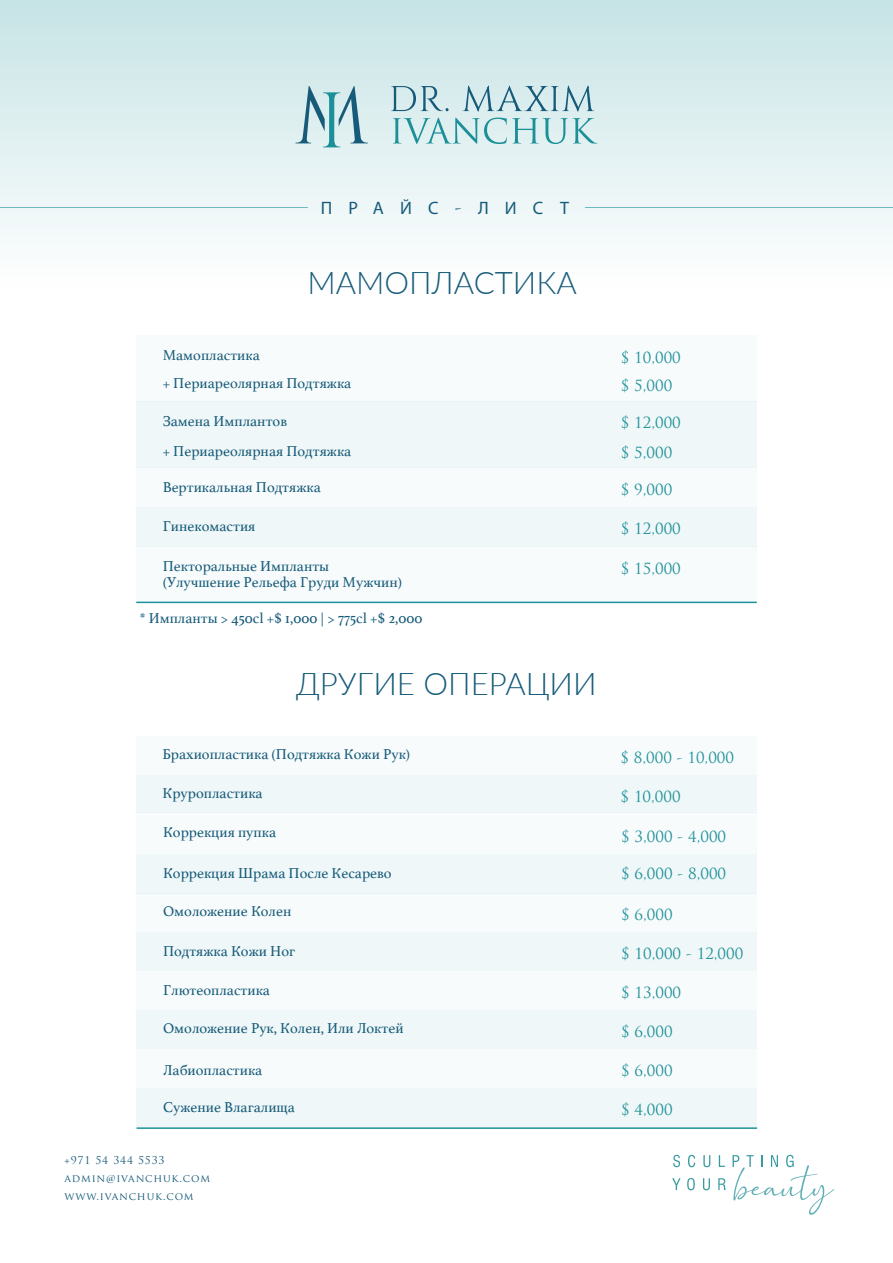
<style>
.page{position:relative;width:893px;height:1263px;background:#fff}
.page>*{position:absolute;margin:0;border:0;box-sizing:border-box;transform-origin:0 0}
.t1{font:300 31.2px "Lato";color:#165b79}
.t2{font:18px "Myriad Pro";letter-spacing:.9em;color:#165b79}
.t3{font:15px "Athelas";color:#165b79}
.t4{font:15px "Trajan Pro";color:#1c9098}
.t5{font:10.5px/18px "Trajan Pro";letter-spacing:.08em;color:#165b79}
.s1{font-family:"Trajan Pro"}
</style>
<div class="page">
<div style="left:0;top:0;width:893px;height:449px;background:linear-gradient(to bottom,#cde6e8,#fff)"></div>
<svg style="left:295px;top:86px;width:73px;height:61px;background:#abcdd3"></svg>
<svg style="left:391px;top:86px;width:58px;height:25px"></svg>
<svg style="left:462px;top:86px;width:132px;height:26px;background:#b1ced5"></svg>
<svg style="left:393px;top:118px;width:204px;height:26px;background:#b5dbdd"></svg>
<hr style="left:0;top:207px;width:307px;height:1px;background:#1c9098">
<hr style="left:586px;top:207px;width:307px;height:1px;background:#1c9098">
<svg style="left:673px;top:1155px;width:7px;height:12px"></svg>
<svg style="left:688px;top:1155px;width:7px;height:12px"></svg>
<svg style="left:703px;top:1155px;width:7px;height:12px"></svg>
<svg style="left:719px;top:1155px;width:6px;height:12px"></svg>
<svg style="left:672px;top:1178px;width:9px;height:12px"></svg>
<svg style="left:687px;top:1178px;width:8px;height:12px"></svg>
<svg style="left:703px;top:1178px;width:7px;height:12px"></svg>
<svg style="left:718px;top:1178px;width:8px;height:12px"></svg>
<svg style="left:733px;top:1155px;width:101px;height:60px"></svg>
<div style="left:136px;top:335px;width:621px;height:66px;background:#f8fbfc"></div>
<div style="left:136px;top:401px;width:621px;height:67px;background:#eff7f8"></div>
<div style="left:136px;top:468px;width:621px;height:39px;background:#f8fbfc"></div>
<div style="left:136px;top:507px;width:621px;height:39px;background:#eff7f8"></div>
<div style="left:136px;top:546px;width:621px;height:56px;background:#f8fbfc"></div>
<hr style="left:136px;top:602px;width:621px;height:1px;background:#1c9098">
<div style="left:136px;top:736px;width:620px;height:39px;background:#f8fbfc"></div>
<div style="left:136px;top:775px;width:621px;height:39px;background:#eff7f8"></div>
<div style="left:137px;top:815px;width:620px;height:39px;background:#f8fbfc"></div>
<div style="left:137px;top:893px;width:620px;height:39px;background:#f8fbfc"></div>
<div style="left:137px;top:854px;width:620px;height:39px;background:#eff7f8"></div>
<div style="left:137px;top:932px;width:620px;height:39px;background:#eff7f8"></div>
<div style="left:137px;top:971px;width:620px;height:39px;background:#f8fbfc"></div>
<div style="left:137px;top:1010px;width:620px;height:39px;background:#eff7f8"></div>
<div style="left:137px;top:1049px;width:620px;height:39px;background:#f8fbfc"></div>
<div style="left:137px;top:1088px;width:620px;height:39px;background:#eff7f8"></div>
<hr style="left:137px;top:1127px;width:620px;height:2px;background:#1c9098">
<p class="t2" style="left:321px;top:196px;width:250px">ПРАЙС<span class="s1">-</span>ЛИСТ</p>
<h1 class="t1" style="left:308px;top:261px;width:271px">МАМОПЛАСТИКА</h1>
<p class="t3" style="left:163px;top:343px;width:99px">Мамопластика</p>
<p class="t4" style="left:621px;top:348px;width:62px">$ 10,000</p>
<p class="t3" style="left:163px;top:371px;width:190px">+ Периареолярная Подтяжка</p>
<p class="t4" style="left:621px;top:376px;width:53px">$ 5,000</p>
<p class="t3" style="left:163px;top:409px;width:126px">Замена Имплантов</p>
<p class="t4" style="left:621px;top:413px;width:62px">$ 12,000</p>
<p class="t3" style="left:163px;top:439px;width:190px">+ Периареолярная Подтяжка</p>
<p class="t4" style="left:621px;top:443px;width:53px">$ 5,000</p>
<p class="t3" style="left:163px;top:475px;width:160px">Вертикальная Подтяжка</p>
<p class="t4" style="left:621px;top:480px;width:53px">$ 9,000</p>
<p class="t3" style="left:163px;top:514px;width:94px">Гинекомастия</p>
<p class="t4" style="left:621px;top:519px;width:62px">$ 12,000</p>
<p class="t3" style="left:163px;top:554px;width:168px">Пекторальные Импланты</p>
<p class="t4" style="left:621px;top:559px;width:62px">$ 15,000</p>
<p class="t3" style="left:163px;top:570px;width:241px">(Улучшение Рельефа Груди Мужчин)</p>
<p class="t3" style="left:140px;top:606px;width:284px">* Импланты &gt; 450cl +$ 1,000 | &gt; 775cl +$ 2,000</p>
<h1 class="t1" style="left:296px;top:662px;width:302px">ДРУГИЕ ОПЕРАЦИИ</h1>
<p class="t3" style="left:162px;top:742px;width:249px">Брахиопластика (Подтяжка Кожи Рук)</p>
<p class="t3" style="left:163px;top:781px;width:102px">Круропластика</p>
<p class="t4" style="left:621px;top:787px;width:62px">$ 10,000</p>
<p class="t3" style="left:163px;top:820px;width:115px">Коррекция пупка</p>
<p class="t4" style="left:621px;top:827px;width:107px">$ 3,000 - 4,000</p>
<p class="t4" style="left:620px;top:748px;width:115px">$ 8,000 - 10,000</p>
<p class="t3" style="left:163px;top:861px;width:230px">Коррекция Шрама После Кесарево</p>
<p class="t4" style="left:621px;top:864px;width:107px">$ 6,000 - 8,000</p>
<p class="t3" style="left:163px;top:899px;width:130px">Омоложение Колен</p>
<p class="t4" style="left:621px;top:905px;width:53px">$ 6,000</p>
<p class="t3" style="left:163px;top:939px;width:134px">Подтяжка Кожи Ног</p>
<p class="t4" style="left:621px;top:944px;width:124px">$ 10,000 - 12,000</p>
<p class="t3" style="left:163px;top:978px;width:108px">Глютеопластика</p>
<p class="t4" style="left:621px;top:983px;width:62px">$ 13,000</p>
<p class="t3" style="left:163px;top:1016px;width:242px">Омоложение Рук, Колен, Или Локтей</p>
<p class="t4" style="left:621px;top:1022px;width:53px">$ 6,000</p>
<p class="t3" style="left:163px;top:1058px;width:101px">Лабиопластика</p>
<p class="t4" style="left:621px;top:1061px;width:53px">$ 6,000</p>
<p class="t3" style="left:163px;top:1095px;width:133px">Сужение Влагалища</p>
<p class="t4" style="left:621px;top:1100px;width:53px">$ 4,000</p>
<p class="t5" style="left:65px;top:1151px;width:147px">+971 54 344 5533<br>ADMIN@IVANCHUK.COM<br>WWW.IVANCHUK.COM</p>
</div>
